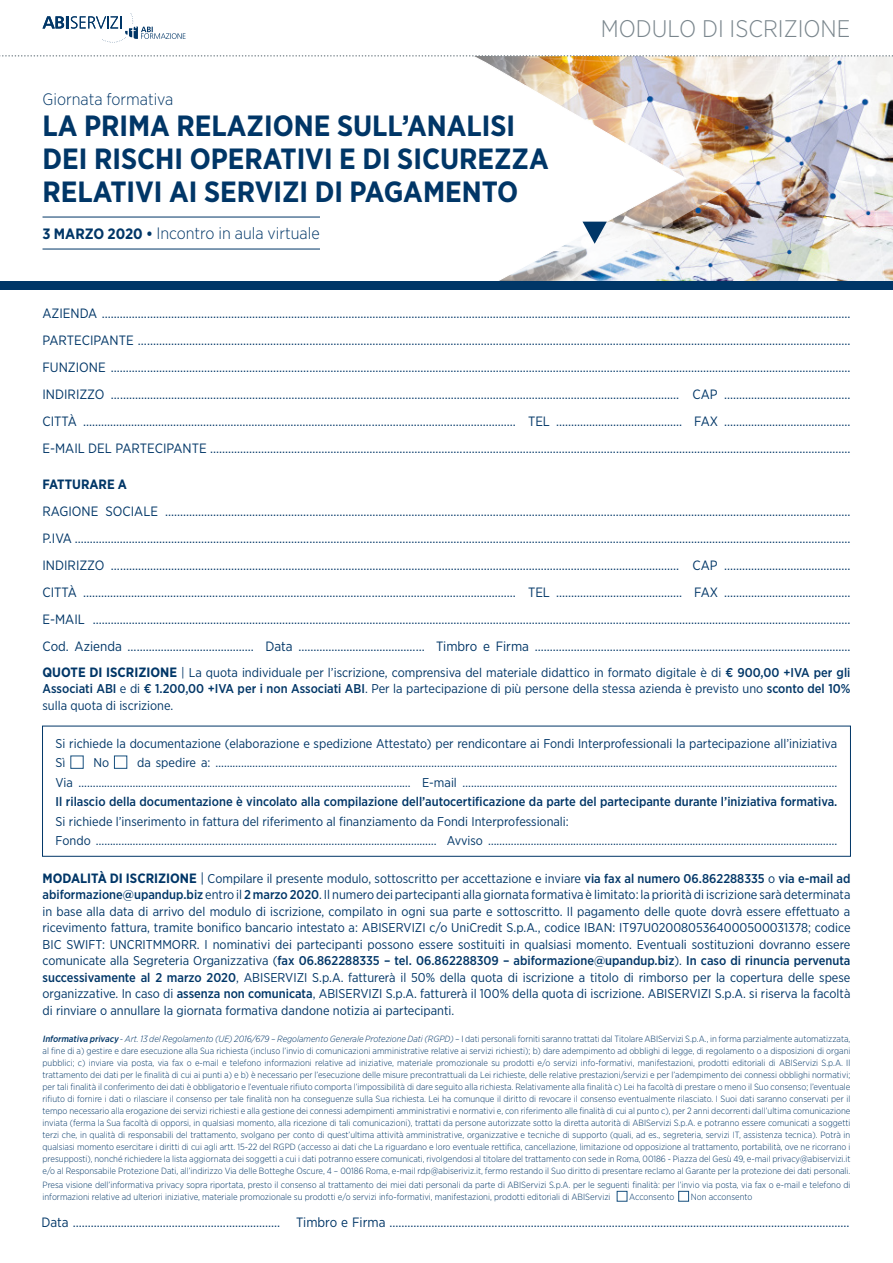
<style>
.page{position:relative;width:893px;height:1263px;background:#fff}
.page>*{position:absolute;margin:0;border:0;box-sizing:border-box;transform-origin:0 0}
.t1{font:700 29.25px/33px "Gotham Narrow";color:#003667}
.t2{font:300 24px "Gotham Narrow";color:#7a868d}
.t3{font:300 16.5px "Gotham Narrow";color:#003667}
.t4{font:13.5px "Gotham Narrow";color:#003667}
.t5{font:700 13.5px "Gotham Narrow";color:#003667}
.t6{font:12.75px/16.5px "Gotham Narrow";color:#003667;text-align:justify}
.t7{font:500 12.75px "Gotham Narrow";color:#003667}
.t8{font:300 9px/12px "Gotham Narrow";color:#003667;text-align:justify}
.s1{font-weight:700;font-size:15px}
.s2{font-weight:700;font-size:13.5px}
.s3{font-weight:500}
.s4{font-size:13.5px}
.s5{font-weight:500;font-style:italic}
.s6{font-style:italic}
</style>
<div class="page">
<img style="left:748px;top:57px;width:145px;height:224px">
<img style="left:250px;top:57px;width:498px;height:224px">
<svg style="left:582px;top:222px;width:25px;height:22px"></svg>
<svg style="left:0;top:55px;width:893px;height:2px"></svg>
<div style="left:0;top:281px;width:893px;height:8px;background:#003667"></div>
<svg style="left:43px;top:13px;width:143px;height:30px"></svg>
<div style="left:114px;top:756px;width:13px;height:12px;border:1px solid #164f7e"></div>
<div style="left:42px;top:726px;width:809px;height:131px;border:1px solid #003667"></div>
<div style="left:617px;top:1191px;width:10px;height:10px;border:1px solid #164f7e"></div>
<div style="left:678px;top:1191px;width:11px;height:10px;border:1px solid #164f7e"></div>
<hr style="left:43px;top:217px;width:277px;height:1px;background:#003667">
<hr style="left:43px;top:249px;width:277px;height:1px;background:#003667">
<p class="t3" style="left:43px;top:89px;width:132px">Giornata formativa</p>
<p class="t1" style="left:43px;top:109px;width:508px">LA PRIMA RELAZIONE SULL’ANALISI<br>DEI RISCHI OPERATIVI E DI SICUREZZA<br>RELATIVI AI SERVIZI DI PAGAMENTO</p>
<p class="t3" style="left:43px;top:223px;width:279px"><span class="s1">3 MARZO 2020 •</span> Incontro in aula virtuale</p>
<p class="t2" style="left:601px;top:14px;width:251px">MODULO DI ISCRIZIONE</p>
<p class="t4" style="left:43px;top:305px;width:809px">AZIENDA ……………………………………………………………………………………………………………………………………………………………………………………………………………………………</p>
<p class="t4" style="left:43px;top:332px;width:809px">PARTECIPANTE …………………………………………………………………………………………………………………………………………………………………………………………………………………</p>
<p class="t4" style="left:43px;top:359px;width:809px">FUNZIONE …………………………………………………………………………………………………………………………………………………………………………………………………………………………</p>
<p class="t4" style="left:43px;top:386px;width:809px">INDIRIZZO ……………………………………………………………………………………………………………………………………………………………………… CAP ……………………………………</p>
<p class="t4" style="left:43px;top:413px;width:809px">CITTÀ ……………………………………………………………………………………………………………………………… TEL …………………………………… FAX ……………………………………</p>
<p class="t4" style="left:43px;top:440px;width:809px">E-MAIL DEL PARTECIPANTE ……………………………………………………………………………………………………………………………………………………………………………………………</p>
<p class="t5" style="left:43px;top:475px;width:86px">FATTURARE A</p>
<p class="t4" style="left:43px;top:502px;width:809px">RAGIONE SOCIALE …………………………………………………………………………………………………………………………………………………………………………………………………………</p>
<p class="t4" style="left:43px;top:529px;width:809px">P.IVA ……………………………………………………………………………………………………………………………………………………………………………………………………………………………………</p>
<p class="t4" style="left:43px;top:556px;width:809px">INDIRIZZO ……………………………………………………………………………………………………………………………………………………………………… CAP ……………………………………</p>
<p class="t4" style="left:43px;top:583px;width:809px">CITTÀ ……………………………………………………………………………………………………………………………… TEL …………………………………… FAX ……………………………………</p>
<p class="t4" style="left:43px;top:610px;width:809px">E-MAIL ………………………………………………………………………………………………………………………………………………………………………………………………………………………………</p>
<p class="t4" style="left:43px;top:637px;width:809px">Cod. Azienda …………………………………… Data …………………………………… Timbro e Firma ……………………………………………………………………………………………</p>
<p class="t6" style="left:43px;top:664px;width:809px"><span class="s2">QUOTE DI ISCRIZIONE</span> | La quota individuale per l’iscrizione, comprensiva del materiale didattico in formato digitale è di <span class="s3">€ 900,00 +IVA per gli Associati ABI</span> e di <span class="s3">€ 1.200,00 +IVA per i non Associati ABI</span>. Per la partecipazione di più persone della stessa azienda è previsto uno <span class="s3">sconto del 10% </span>sulla quota di iscrizione.</p>
<p class="t6" style="left:56px;top:734px;width:783px">Si richiede la documentazione (elaborazione e spedizione Attestato) per rendicontare ai Fondi Interprofessionali la partecipazione all’iniziativa</p>
<p class="t6" style="left:56px;top:754px;width:11px">Sì</p>
<p class="t6" style="left:93px;top:754px;width:17px">No</p>
<p class="t6" style="left:137px;top:754px;width:702px">da spedire a: …………………………………………………………………………………………………………………………………………………………………………………………………</p>
<p class="t6" style="left:56px;top:773px;width:783px">Via ……………………………………………………………………………………………………… E-mail ……………………………………………………………………………………………………………………</p>
<p class="t7" style="left:56px;top:793px;width:783px">Il rilascio della documentazione è vincolato alla compilazione dell’autocertificazione da parte del partecipante durante l’iniziativa formativa.</p>
<p class="t6" style="left:56px;top:812px;width:515px">Si richiede l’inserimento in fattura del riferimento al finanziamento da Fondi Interprofessionali:</p>
<p class="t6" style="left:56px;top:832px;width:783px">Fondo ………………………………………………………………………………………………………… Avviso ……………………………………………………………………………………………………………</p>
<p class="t6" style="left:43px;top:870px;width:809px"><span class="s2">MODALITÀ DI ISCRIZIONE</span> <span class="s4">|</span> Compilare il presente modulo, sottoscritto per accettazione e inviare <span class="s3">via fax al numero 06.862288335</span> o <span class="s3">via e-mail ad abiformazione@upandup.biz</span> entro il <span class="s3">2 marzo 2020</span>. Il numero dei partecipanti alla giornata formativa è limitato: la priorità di iscrizione sarà determinata in base alla data di arrivo del modulo di iscrizione, compilato in ogni sua parte e sottoscritto. Il pagamento delle quote dovrà essere effettuato a ricevimento fattura, tramite bonifico bancario intestato a: ABISERVIZI c/o UniCredit S.p.A., codice IBAN: IT97U0200805364000500031378; codice BIC SWIFT: UNCRITMMORR. I nominativi dei partecipanti possono essere sostituiti in qualsiasi momento. Eventuali sostituzioni dovranno essere comunicate alla Segreteria Organizzativa (<span class="s3">fax 06.862288335 – tel. 06.862288309 – abiformazione@upandup.biz</span>). <span class="s3">In caso di rinuncia pervenuta successivamente al 2 marzo 2020</span>, ABISERVIZI S.p.A. fatturerà il 50% della quota di iscrizione a titolo di rimborso per la copertura delle spese organizzative. In caso di <span class="s3">assenza non comunicata</span>, ABISERVIZI S.p.A. fatturerà il 100% della quota di iscrizione. ABISERVIZI S.p.A. si riserva la facoltà di rinviare o annullare la giornata formativa dandone notizia ai partecipanti.</p>
<p class="t8" style="left:43px;top:1032px;width:809px"><span class="s5">Informativa privacy</span> <span class="s6">- Art. 13 del Regolamento (UE) 2016/679 – Regolamento Generale Protezione Dati (RGPD) –</span> I dati personali forniti saranno trattati dal Titolare ABIServizi S.p.A., in forma parzialmente automatizzata, al fine di a) gestire e dare esecuzione alla Sua richiesta (incluso l’invio di comunicazioni amministrative relative ai servizi richiesti); b) dare adempimento ad obblighi di legge, di regolamento o a disposizioni di organi pubblici; c) inviare via posta, via fax o e-mail e telefono informazioni relative ad iniziative, materiale promozionale su prodotti e/o servizi info-formativi, manifestazioni, prodotti editoriali di ABIServizi S.p.A. Il trattamento dei dati per le finalità di cui ai punti a) e b) è necessario per l’esecuzione delle misure precontrattuali da Lei richieste, delle relative prestazioni/servizi e per l’adempimento dei connessi obblighi normativi; per tali finalità il conferimento dei dati è obbligatorio e l’eventuale rifiuto comporta l’impossibilità di dare seguito alla richiesta. Relativamente alla finalità c) Lei ha facoltà di prestare o meno il Suo consenso; l’eventuale rifiuto di fornire i dati o rilasciare il consenso per tale finalità non ha conseguenze sulla Sua richiesta. Lei ha comunque il diritto di revocare il consenso eventualmente rilasciato. I Suoi dati saranno conservati per il tempo necessario alla erogazione dei servizi richiesti e alla gestione dei connessi adempimenti amministrativi e normativi e, con riferimento alle finalità di cui al punto c), per 2 anni decorrenti dall’ultima comunicazione inviata (ferma la Sua facoltà di opporsi, in qualsiasi momento, alla ricezione di tali comunicazioni), trattati da persone autorizzate sotto la diretta autorità di ABIServizi S.p.A. e potranno essere comunicati a soggetti terzi che, in qualità di responsabili del trattamento, svolgano per conto di quest’ultima attività amministrative, organizzative e tecniche di supporto (quali, ad es., segreteria, servizi IT, assistenza tecnica). Potrà in qualsiasi momento esercitare i diritti di cui agli artt. 15-22 del RGPD (accesso ai dati che La riguardano e loro eventuale rettifica, cancellazione, limitazione od opposizione al trattamento, portabilità, ove ne ricorrano i presupposti), nonché richiedere la lista aggiornata dei soggetti a cui i dati potranno essere comunicati, rivolgendosi al titolare del trattamento con sede in Roma, 00186 - Piazza del Gesù 49, e-mail privacy@abiservizi.it e/o al Responsabile Protezione Dati, all’indirizzo Via delle Botteghe Oscure, 4 – 00186 Roma, e-mail rdp@abiseriviz.it, fermo restando il Suo diritto di presentare reclamo al Garante per la protezione dei dati personali.</p>
<p class="t8" style="left:43px;top:1178px;width:809px">Presa visione dell’informativa privacy sopra riportata, presto il consenso al trattamento dei miei dati personali da parte di ABIServizi S.p.A. per le seguenti finalità: per l’invio via posta, via fax o e-mail e telefono di informazioni relative ad ulteriori iniziative, materiale promozionale su prodotti e/o servizi info-formativi, manifestazioni, prodotti editoriali di ABIServizi</p>
<p class="t8" style="left:629px;top:1190px;width:46px">Acconsento</p>
<p class="t8" style="left:691px;top:1190px;width:63px">Non acconsento</p>
<p class="t4" style="left:41px;top:1214px;width:809px">Data …………………………………………………………… Timbro e Firma ………………………………………………………………………………………………………………………………………</p>
</div>
